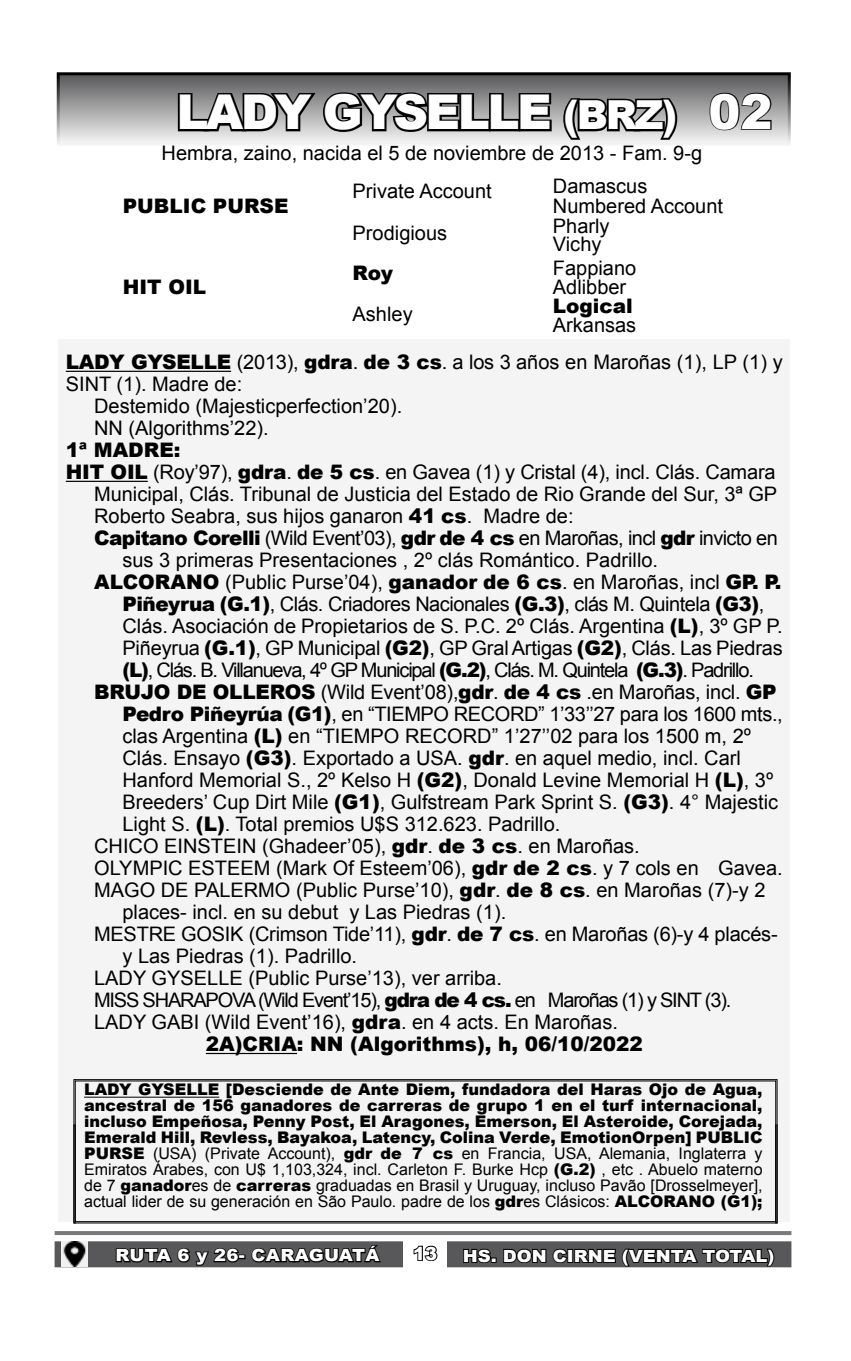
<style>
.page{position:relative;width:851px;height:1361px;background:#fff}
.page>*{position:absolute;margin:0;border:0;box-sizing:border-box;transform-origin:0 0}
.t1{font:900 48px "Arial";letter-spacing:-.05em;color:#fff}
.t2{font:20px "Arial";color:#000}
.t3{font:20px "Arial";letter-spacing:-.06em;color:#000}
.t4{font:900 20px "Arial";color:#000}
.t5{font:20px "Arial";letter-spacing:-.03em;color:#000}
.t6{font:20px "Arial";letter-spacing:-.025em;color:#000}
.t7{font:20px "Arial";letter-spacing:-.02em;color:#000}
.t8{font:900 18px "Arial";color:#fff}
.t9{font:900 16.8px "Arial";color:#fff;scale:1.08 1}
.t10{font:900 16.8px "Arial";letter-spacing:.02em;color:#fff;scale:1.08 1}
.t11{font:900 16px/16px "Arial";color:#000;text-align:justify}
.s1{font-size:40px}
.s2{font-weight:900}
.s3{font-weight:400}
</style>
<div class="page">
<div style="left:58px;top:340px;width:731px;height:882px;background:#f4f4f4"></div>
<svg style="left:57px;top:72px;width:733px;height:73px;background:#949495"></svg>
<hr style="left:55px;top:1231px;width:736px;height:4px;background:#797a7c">
<div style="left:55px;top:1241px;width:736px;height:26px;background:#58585a"></div>
<svg style="left:176px;top:90px;width:377px;height:45px;background:#676767"></svg>
<svg style="left:561px;top:96px;width:118px;height:46px;background:#676768"></svg>
<hr style="left:66px;top:371px;width:165px;height:1px;background:#000">
<hr style="left:66px;top:481px;width:82px;height:1px;background:#000">
<hr style="left:206px;top:1053px;width:91px;height:1px;background:#000">
<div style="left:403px;top:1237px;width:44px;height:35px;background:#fff"></div>
<svg style="left:413px;top:1245px;width:25px;height:17px"></svg>
<svg style="left:708px;top:91px;width:64px;height:40px;background:#7e7e7e"></svg>
<svg style="left:463px;top:1248px;width:33px;height:15px"></svg>
<svg style="left:503px;top:1248px;width:272px;height:19px"></svg>
<svg style="left:115px;top:1245px;width:266px;height:21px"></svg>
<svg style="left:74px;top:1079px;width:703px;height:144px"></svg>
<div style="left:75px;top:1080px;width:701px;height:142px;border:1px solid #000"></div>
<hr style="left:84px;top:1096px;width:135px;height:1px;background:#000">
<img style="left:61px;top:1241px;width:27px;height:25px">
<h1 class="t1" style="left:176px;top:77px;width:502px">LADY GYSELLE <span class="s1">(BRZ)</span></h1>
<p class="t2" style="left:161px;top:140px;width:542px">Hembra, zaino, nacida el 5 de noviembre de 2013 - Fam. 9-g</p>
<h1 class="t1" style="left:708px;top:77px;width:66px">02</h1>
<p class="t4" style="left:123px;top:191px;width:167px">PUBLIC PURSE</p>
<p class="t4" style="left:123px;top:272px;width:85px">HIT OIL</p>
<p class="t2" style="left:352px;top:178px;width:140px">Private Account</p>
<p class="t2" style="left:352px;top:220px;width:96px">Prodigious</p>
<p class="t4" style="left:352px;top:258px;width:42px">Roy</p>
<p class="t2" style="left:352px;top:300px;width:62px">Ashley</p>
<p class="t2" style="left:553px;top:173px;width:96px">Damascus</p>
<p class="t2" style="left:553px;top:193px;width:172px">Numbered Account</p>
<p class="t2" style="left:553px;top:212px;width:58px">Pharly</p>
<p class="t2" style="left:553px;top:231px;width:50px">Vichy</p>
<p class="t2" style="left:553px;top:255px;width:85px">Fappiano</p>
<p class="t2" style="left:553px;top:274px;width:75px">Adlibber</p>
<p class="t4" style="left:553px;top:291px;width:82px">Logical</p>
<p class="t2" style="left:553px;top:312px;width:85px">Arkansas</p>
<p class="t2" style="left:66px;top:349px;width:718px"><span class="s2">LADY GYSELLE</span> (2013), <span class="s2">gdra</span>. <span class="s2">de 3 cs</span>. a los 3 años en Maroñas (1), LP (1) y</p>
<p class="t2" style="left:66px;top:371px;width:178px">SINT (1). Madre de:</p>
<p class="t2" style="left:94px;top:393px;width:309px">Destemido (Majesticperfection’20).</p>
<p class="t2" style="left:94px;top:415px;width:176px">NN (Algorithms’22).</p>
<p class="t4" style="left:66px;top:435px;width:116px">1ª MADRE:</p>
<p class="t2" style="left:66px;top:459px;width:711px"><span class="s2">HIT OIL</span> (Roy’97), <span class="s2">gdra</span>. <span class="s2">de 5 cs</span>. en Gavea (1) y Cristal (4), incl. Clás. Camara</p>
<p class="t2" style="left:94px;top:481px;width:684px">Municipal, Clás. Tribunal de Justicia del Estado de Rio Grande del Sur, 3ª GP</p>
<p class="t2" style="left:94px;top:503px;width:481px">Roberto Seabra, sus hijos ganaron <span class="s2">41 cs</span>. Madre de:</p>
<p class="t5" style="left:94px;top:525px;width:685px"><span class="s2">Capitano Corelli</span> (Wild Event’03), <span class="s2">gdr de 4 cs</span> en Maroñas, incl <span class="s2">gdr</span> invicto en</p>
<p class="t2" style="left:122px;top:547px;width:537px">sus 3 primeras Presentaciones , 2º clás Romántico. Padrillo.</p>
<p class="t2" style="left:94px;top:569px;width:688px"><span class="s2">ALCORANO</span> (Public Purse’04), <span class="s2">ganador de 6 cs</span>. en Maroñas, incl <span class="s2">GP. P.</span></p>
<p class="t6" style="left:122px;top:591px;width:643px"><span class="s2">Piñeyrua (G.1)</span>, Clás. Criadores Nacionales <span class="s2">(G.3)</span>, clás M. Quintela <span class="s2">(G3)</span>,</p>
<p class="t2" style="left:122px;top:613px;width:661px">Clás. Asociación de Propietarios de S. P.C. 2º Clás. Argentina <span class="s2">(L)</span>, 3º GP P.</p>
<p class="t2" style="left:122px;top:635px;width:661px">Piñeyrua <span class="s2">(G.1)</span>, GP Municipal <span class="s2">(G2)</span>, GP Gral Artigas <span class="s2">(G2)</span>, Clás. Las Piedras</p>
<p class="t3" style="left:122px;top:657px;width:632px"><span class="s2">(L)</span>, Clás. B. Villanueva, 4º GP Municipal <span class="s2">(G.2)</span>, Clás. M. Quintela <span class="s2">(G.3)</span>. Padrillo.</p>
<p class="t2" style="left:94px;top:679px;width:683px"><span class="s2">BRUJO DE OLLEROS</span> (Wild Event’08),<span class="s2">gdr</span>. <span class="s2">de 4 cs</span> .en Maroñas, incl. <span class="s2">GP</span></p>
<p class="t7" style="left:122px;top:701px;width:661px"><span class="s2">Pedro Piñeyrúa (G1)</span>, en “TIEMPO RECORD” 1’33’’27 para los 1600 mts.,</p>
<p class="t2" style="left:122px;top:723px;width:630px">clas Argentina <span class="s2">(L)</span> en “TIEMPO RECORD” 1’27’’02 para los 1500 m, 2º</p>
<p class="t2" style="left:122px;top:745px;width:620px">Clás. Ensayo <span class="s2">(G3)</span>. Exportado a USA. <span class="s2">gdr</span>. en aquel medio, incl. Carl</p>
<p class="t2" style="left:122px;top:767px;width:652px">Hanford Memorial S., 2º Kelso H <span class="s2">(G2)</span>, Donald Levine Memorial H <span class="s2">(L)</span>, 3º</p>
<p class="t2" style="left:122px;top:789px;width:657px">Breeders’ Cup Dirt Mile <span class="s2">(G1)</span>, Gulfstream Park Sprint S. <span class="s2">(G3)</span>. 4° Majestic</p>
<p class="t2" style="left:122px;top:811px;width:439px">Light S. <span class="s2">(L)</span>. Total premios U$S 312.623. Padrillo.</p>
<p class="t2" style="left:94px;top:833px;width:547px">CHICO EINSTEIN (Ghadeer’05), <span class="s2">gdr</span>. <span class="s2">de 3 cs</span>. en Maroñas.</p>
<p class="t2" style="left:94px;top:855px;width:690px">OLYMPIC ESTEEM (Mark Of Esteem’06), <span class="s2">gdr de 2 cs</span>. y 7 cols en Gavea.</p>
<p class="t2" style="left:94px;top:877px;width:672px">MAGO DE PALERMO (Public Purse’10), <span class="s2">gdr</span>. <span class="s2">de 8 cs</span>. en Maroñas (7)-y 2</p>
<p class="t2" style="left:122px;top:899px;width:385px">places- incl. en su debut y Las Piedras (1).</p>
<p class="t2" style="left:94px;top:921px;width:685px">MESTRE GOSIK (Crimson Tide’11), <span class="s2">gdr</span>. <span class="s2">de 7 cs</span>. en Maroñas (6)-y 4 placés-</p>
<p class="t2" style="left:122px;top:943px;width:236px">y Las Piedras (1). Padrillo.</p>
<p class="t2" style="left:94px;top:965px;width:409px">LADY GYSELLE (Public Purse’13), ver arriba.</p>
<p class="t3" style="left:94px;top:987px;width:638px">MISS SHARAPOVA (Wild Event’15), <span class="s2">gdra de 4 cs.</span> en Maroñas (1) y SINT (3).</p>
<p class="t2" style="left:94px;top:1009px;width:525px">LADY GABI (Wild Event’16), <span class="s2">gdra</span>. en 4 acts. En Maroñas.</p>
<p class="t4" style="left:206px;top:1029px;width:438px">2A)CRIA: NN (Algorithms), h, 06/10/2022</p>
<p class="t11" style="left:84px;top:1081px;width:680px">LADY GYSELLE [Desciende de Ante Diem, fundadora del Haras Ojo de Agua, ancestral de 156 ganadores de carreras de grupo 1 en el turf internacional, incluso Empeñosa, Penny Post, El Aragones, Emerson, El Asteroide, Corejada, Emerald Hill, Revless, Bayakoa, Latency, Colina Verde, EmotionOrpen] PUBLIC PURSE <span class="s3">(USA) (Private Account),</span> gdr de 7 cs <span class="s3">en Francia, USA, Alemania, Inglaterra y Emiratos Árabes, con U$ 1,103,324, incl. Carleton F. Burke Hcp</span> (G.2) <span class="s3">, etc . Abuelo materno de 7</span> ganador<span class="s3">es de</span> carreras <span class="s3">graduadas en Brasil y Uruguay, incluso Pavão [Drosselmeyer], actual lider de su generación en São Paulo. padre de los</span> gdr<span class="s3">es Clásicos:</span> ALCORANO (G1);</p>
<p class="t10" style="left:115px;top:1243px;width:246px">RUTA 6 y 26- CARAGUATÁ</p>
<p class="t9" style="left:462px;top:1243px;width:290px">HS. DON CIRNE (VENTA TOTAL)</p>
<p class="t8" style="left:413px;top:1240px;width:26px">13</p>
</div>
